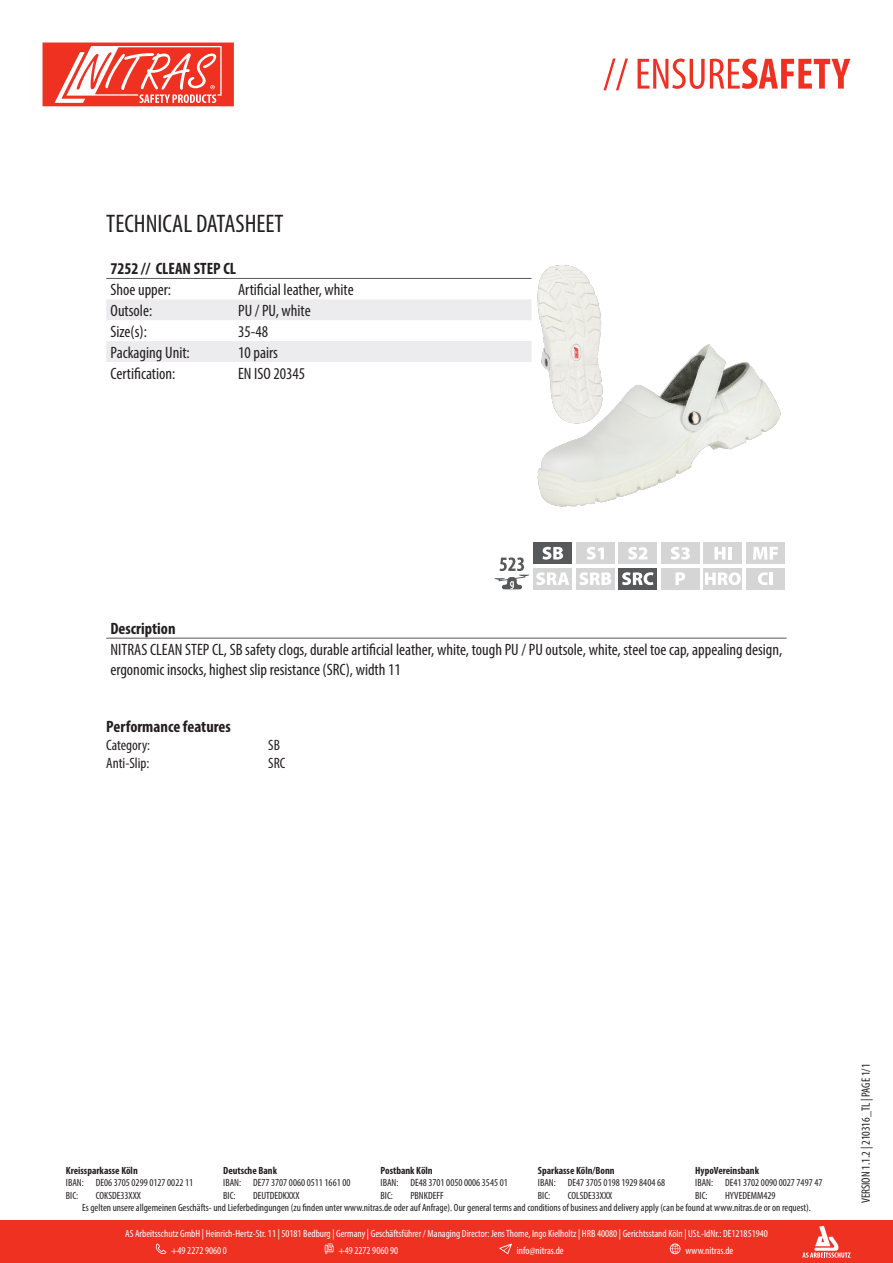
<style>
.page{position:relative;width:893px;height:1263px;background:#fff}
.page>*{position:absolute;margin:0;border:0;box-sizing:border-box;transform-origin:0 0}
.t1{font:condensed 25.5px "Myriad Pro";color:#231f20}
.t2{font:condensed 16.5px/19.8px "Myriad Pro";color:#231f20}
.t3{font:700 condensed 16.5px "Myriad Pro";color:#231f20}
.t4{font:condensed 15px "Myriad Pro";color:#231f20}
.t5{font:condensed 12px "Myriad Pro";color:#231f20}
.t6{font:condensed 10.5px/12.6px "Myriad Pro";color:#231f20}
.t7{font:condensed 10.5px/17px "Myriad Pro";color:#fff}
.t8{font:700 condensed 10.5px "Myriad Pro";color:#231f20}
</style>
<div class="page">
<svg style="left:603px;top:58px;width:247px;height:32px"></svg>
<svg style="left:43px;top:43px;width:191px;height:63px"></svg>
<div style="left:0;top:1220px;width:893px;height:43px;background:#ef3122"></div>
<svg style="left:802px;top:1226px;width:48px;height:32px"></svg>
<svg style="left:156px;top:1243px;width:10px;height:11px"></svg>
<svg style="left:325px;top:1243px;width:9px;height:11px"></svg>
<svg style="left:499px;top:1243px;width:13px;height:11px"></svg>
<svg style="left:670px;top:1243px;width:10px;height:11px"></svg>
<svg style="left:106px;top:299px;width:425px;height:63px"></svg>
<hr style="left:106px;top:278px;width:128px;height:1px;background:#57585a">
<hr style="left:234px;top:278px;width:297px;height:1px;background:#57585a">
<img style="left:531px;top:265px;width:250px;height:242px">
<svg style="left:494px;top:557px;width:35px;height:32px"></svg>
<div style="left:534px;top:542px;width:38px;height:22px;background:#57585a"></div>
<svg style="left:543px;top:547px;width:20px;height:13px"></svg>
<div style="left:576px;top:542px;width:38px;height:22px;background:#d5d5d6"></div>
<svg style="left:587px;top:547px;width:17px;height:13px"></svg>
<div style="left:619px;top:542px;width:38px;height:22px;background:#d5d5d6"></div>
<svg style="left:628px;top:547px;width:19px;height:13px"></svg>
<div style="left:661px;top:542px;width:38px;height:22px;background:#d5d5d6"></div>
<svg style="left:671px;top:547px;width:19px;height:13px"></svg>
<div style="left:704px;top:542px;width:38px;height:22px;background:#d5d5d6"></div>
<svg style="left:714px;top:547px;width:17px;height:13px"></svg>
<div style="left:746px;top:542px;width:38px;height:22px;background:#d5d5d6"></div>
<svg style="left:753px;top:547px;width:25px;height:13px"></svg>
<div style="left:534px;top:568px;width:38px;height:21px;background:#d5d5d6"></div>
<svg style="left:536px;top:572px;width:33px;height:13px"></svg>
<div style="left:576px;top:568px;width:38px;height:21px;background:#d5d5d6"></div>
<svg style="left:579px;top:572px;width:32px;height:13px"></svg>
<div style="left:619px;top:568px;width:38px;height:21px;background:#57585a"></div>
<svg style="left:622px;top:572px;width:31px;height:13px"></svg>
<div style="left:661px;top:568px;width:38px;height:21px;background:#d5d5d6"></div>
<svg style="left:675px;top:572px;width:10px;height:13px"></svg>
<div style="left:704px;top:568px;width:38px;height:21px;background:#d5d5d6"></div>
<svg style="left:705px;top:572px;width:36px;height:13px"></svg>
<div style="left:746px;top:568px;width:38px;height:21px;background:#d5d5d6"></div>
<svg style="left:758px;top:572px;width:10px;height:13px"></svg>
<hr style="left:769px;top:572px;width:4px;height:13px;background:#fff">
<hr style="left:106px;top:638px;width:681px;height:1px;background:#57585a">
<p class="t1" style="left:106px;top:208px;width:179px">TECHNICAL DATASHEET</p>
<p class="t3" style="left:111px;top:258px;width:127px">7252 // CLEAN STEP CL</p>
<p class="t2" style="left:111px;top:279px;width:62px">Shoe upper:</p>
<p class="t2" style="left:238px;top:279px;width:117px">Artificial leather, white</p>
<p class="t2" style="left:111px;top:300px;width:43px">Outsole:</p>
<p class="t2" style="left:238px;top:300px;width:74px">PU / PU, white</p>
<p class="t2" style="left:111px;top:321px;width:38px">Size(s):</p>
<p class="t2" style="left:238px;top:321px;width:32px">35-48</p>
<p class="t2" style="left:111px;top:342px;width:81px">Packaging Unit:</p>
<p class="t2" style="left:238px;top:342px;width:41px">10 pairs</p>
<p class="t2" style="left:111px;top:363px;width:66px">Certification:</p>
<p class="t2" style="left:238px;top:363px;width:69px">EN ISO 20345</p>
<p class="t3" style="left:111px;top:618px;width:67px">Description</p>
<p class="t2" style="left:111px;top:639px;width:673px">NITRAS CLEAN STEP CL, SB safety clogs, durable artificial leather, white, tough PU / PU outsole, white, steel toe cap, appealing design, ergonomic insocks, highest slip resistance (SRC), width 11</p>
<p class="t3" style="left:106px;top:716px;width:126px">Performance features</p>
<p class="t4" style="left:106px;top:736px;width:45px">Category:</p>
<p class="t4" style="left:268px;top:736px;width:13px">SB</p>
<p class="t4" style="left:106px;top:754px;width:45px">Anti-Slip:</p>
<p class="t4" style="left:268px;top:754px;width:19px">SRC</p>
<p class="t8" style="left:66px;top:1164px;width:73px">Kreissparkasse Köln</p>
<p class="t8" style="left:223px;top:1164px;width:55px">Deutsche Bank</p>
<p class="t8" style="left:381px;top:1164px;width:54px">Postbank Köln</p>
<p class="t8" style="left:538px;top:1164px;width:78px">Sparkasse Köln/Bonn</p>
<p class="t8" style="left:695px;top:1164px;width:65px">HypoVereinsbank</p>
<p class="t6" style="left:66px;top:1176px;width:19px">IBAN:<br>BIC:</p>
<p class="t6" style="left:96px;top:1176px;width:99px">DE06 3705 0299 0127 0022 11<br>COKSDE33XXX</p>
<p class="t6" style="left:223px;top:1176px;width:19px">IBAN:<br>BIC:</p>
<p class="t6" style="left:253px;top:1176px;width:99px">DE77 3707 0060 0511 1661 00<br>DEUTDEDKXXX</p>
<p class="t6" style="left:381px;top:1176px;width:19px">IBAN:<br>BIC:</p>
<p class="t6" style="left:410px;top:1176px;width:99px">DE48 3701 0050 0006 3545 01<br>PBNKDEFF</p>
<p class="t6" style="left:538px;top:1176px;width:19px">IBAN:<br>BIC:</p>
<p class="t6" style="left:568px;top:1176px;width:99px">DE47 3705 0198 1929 8404 68<br>COLSDE33XXX</p>
<p class="t6" style="left:695px;top:1176px;width:19px">IBAN:<br>BIC:</p>
<p class="t6" style="left:725px;top:1176px;width:99px">DE41 3702 0090 0027 7497 47</p>
<p class="t6" style="left:725px;top:1189px;width:52px">HYVEDEMM429</p>
<p class="t6" style="left:82px;top:1201px;width:730px">Es gelten unsere allgemeinen Geschäfts- und Lieferbedingungen (zu finden unter www.nitras.de oder auf Anfrage). Our general terms and conditions of business and delivery apply (can be found at www.nitras.de or on request).</p>
<p class="t7" style="left:171px;top:1225px;width:598px;text-indent:-46px">AS Arbeitsschutz GmbH | Heinrich-Hertz-Str. 11 | 50181 Bedburg | Germany | Geschäftsführer / Managing Director: Jens Thome, Ingo Kielholtz | HRB 40080 | Gerichtsstand Köln | USt.-IdNr.: DE121851940 +49 2272 9060 0</p>
<p class="t7" style="left:338px;top:1242px;width:61px">+49 2272 9060 90</p>
<p class="t7" style="left:517px;top:1242px;width:48px">info@nitras.de</p>
<p class="t7" style="left:685px;top:1242px;width:49px">www.nitras.de</p>
<p class="t5" style="left:859px;top:1203px;width:141px;rotate:-90deg">VERSION 1.1.2 | 210316_TL | PAGE 1/1</p>
</div>
